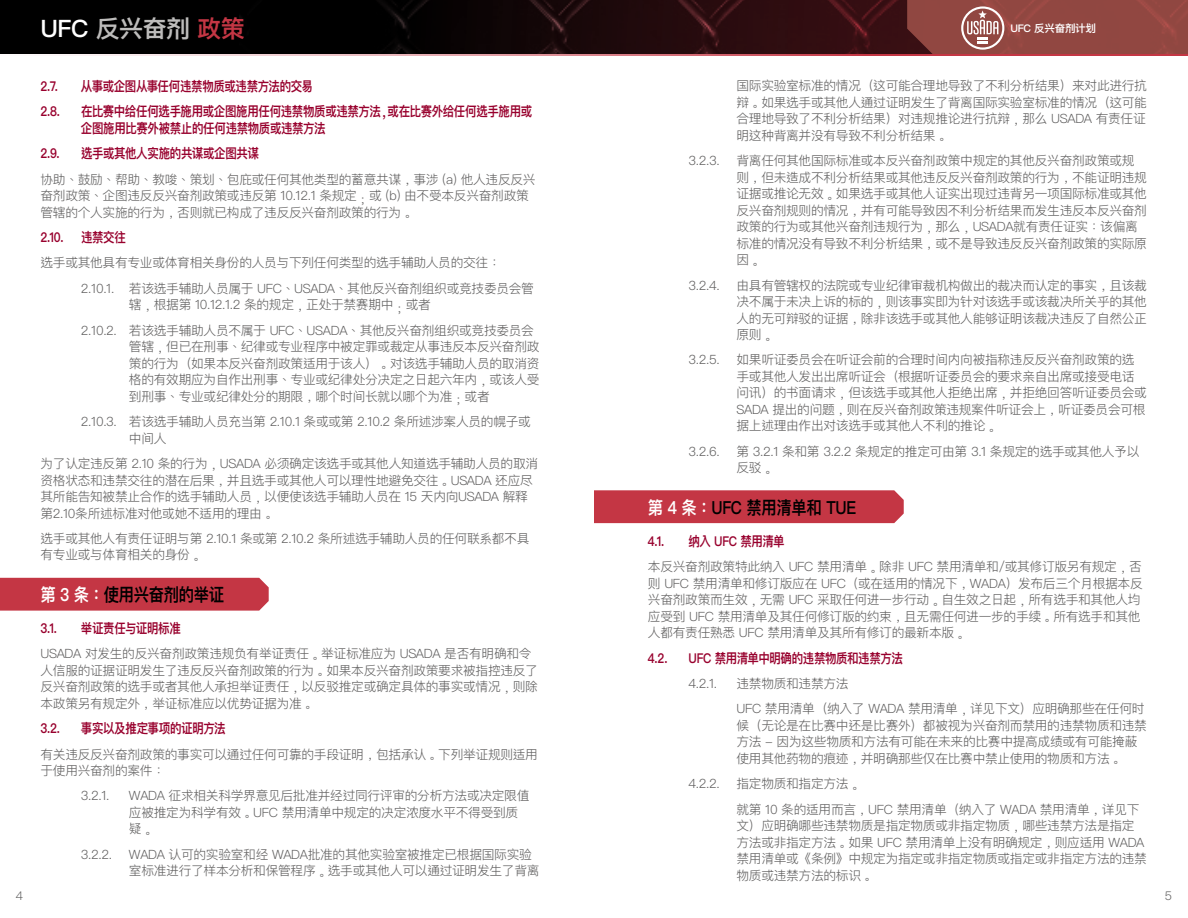
<style>
.page{position:relative;width:1188px;height:918px;background:#fff}
.page>*{position:absolute;margin:0;border:0;box-sizing:border-box;transform-origin:0 0}
.t1{font:600 24px "Ping Fang HK";letter-spacing:-.02em;color:#bdbcbb}
.t2{font:600 18px "Ping Fang HK";letter-spacing:-.02em;color:#000;scale:.85 1}
.t3{font:600 13.5px/16.5px "Ping Fang HK";letter-spacing:-.03em;color:#98002d;scale:.85 1}
.t4{font:300 12.75px/16.5px "Ping Fang HK";letter-spacing:-.025em;color:#5f5e5e}
.t5{font:300 12px "Ping Fang HK";color:#5f5e5e}
.t6{font:600 10.5px "Ping Fang HK";letter-spacing:-.025em;color:#fff}
.s1{color:#fff}
.s2{color:#c43644}
</style>
<div class="page">
<svg style="left:0;top:0;width:907px;height:54px;background:#130507"></svg>
<svg style="left:907px;top:0;width:281px;height:54px;background:#944d47"></svg>
<div style="left:0;top:578px;width:269px;height:33px;background:#c43644"></div>
<div style="left:594px;top:490px;width:310px;height:33px;background:#c43644"></div>
<h1 class="t1" style="left:40px;top:14px;width:206px"><span class="s1">UFC</span> 反兴奋剂<span class="s2">政策</span></h1>
<p class="t6" style="left:1010px;top:22px;width:87px">UFC 反兴奋剂计划</p>
<p class="t3" style="left:40px;top:78px;width:22px">2.7.</p>
<p class="t3" style="left:81px;top:78px;width:275px">从事或企图从事任何违禁物质或违禁方法的交易</p>
<p class="t3" style="left:40px;top:103px;width:25px">2.8.</p>
<p class="t3" style="left:81px;top:103px;width:532px">在比赛中给任何选手施用或企图施用任何违禁物质或违禁方法，或在比赛外给任何选手施用或企图施用比赛外被禁止的任何违禁物质或违禁方法</p>
<p class="t3" style="left:40px;top:145px;width:24px">2.9.</p>
<p class="t3" style="left:81px;top:145px;width:211px">选手或其他人实施的共谋或企图共谋</p>
<p class="t4" style="left:40px;top:171px;width:497px">协助、鼓励、帮助、教唆、策划、包庇或任何其他类型的蓄意共谋，事涉 (a) 他人违反反兴奋剂政策、企图违反反兴奋剂政策或违反第 10.12.1 条规定；或 (b) 由不受本反兴奋剂政策管辖的个人实施的行为，否则就已构成了违反反兴奋剂政策的行为。</p>
<p class="t3" style="left:40px;top:229px;width:29px">2.10.</p>
<p class="t3" style="left:81px;top:229px;width:54px">违禁交往</p>
<p class="t4" style="left:81px;top:250px;width:455px;line-height:25.3px;text-indent:-40px">选手或其他具有专业或体育相关身份的人员与下列任何类型的选手辅助人员的交往：<br>2.10.1. 若该选手辅助人员属于 UFC、USADA、其他反兴奋剂组织或竞技委员会管</p>
<p class="t4" style="left:81px;top:292px;width:455px;line-height:25.3px;text-indent:48px">辖，根据第 10.12.1.2 条的规定，正处于禁赛期中；或者<br>2.10.2. 若该选手辅助人员不属于 UFC、USADA、其他反兴奋剂组织或竞技委员会</p>
<p class="t4" style="left:129px;top:338px;width:412px;text-align:justify">管辖，但已在刑事、纪律或专业程序中被定罪或裁定从事违反本反兴奋剂政策的行为（如果本反兴奋剂政策适用于该人）。对该选手辅助人员的取消资格的有效期应为自作出刑事、专业或纪律处分决定之日起六年内，或该人受到刑事、专业或纪律处分的期限，哪个时间长就以哪个为准；或者</p>
<p class="t4" style="left:129px;top:413px;width:403px;text-indent:-48px">2.10.3. 若该选手辅助人员充当第 2.10.1 条或或第 2.10.2 条所述涉案人员的幌子或中间人</p>
<p class="t4" style="left:40px;top:455px;width:499px">为了认定违反第 2.10 条的行为，USADA 必须确定该选手或其他人知道选手辅助人员的取消资格状态和违禁交往的潜在后果，并且选手或其他人可以理性地避免交往。USADA 还应尽其所能告知被禁止合作的选手辅助人员，以便使该选手辅助人员在 15 天内向USADA 解释第2.10条所述标准对他或她不适用的理由。</p>
<p class="t4" style="left:40px;top:530px;width:490px">选手或其他人有责任证明与第 2.10.1 条或第 2.10.2 条所述选手辅助人员的任何联系都不具有专业或与体育相关的身份。</p>
<h2 class="t2" style="left:40px;top:583px;width:218px"><span class="s1">第 3 条：</span>使用兴奋剂的举证</h2>
<p class="t3" style="left:40px;top:620px;width:21px">3.1.</p>
<p class="t3" style="left:81px;top:620px;width:119px">举证责任与证明标准</p>
<p class="t4" style="left:40px;top:645px;width:499px">USADA 对发生的反兴奋剂政策违规负有举证责任。举证标准应为 USADA 是否有明确和令人信服的证据证明发生了违反反兴奋剂政策的行为。如果本反兴奋剂政策要求被指控违反了反兴奋剂政策的选手或者其他人承担举证责任，以反驳推定或确定具体的事实或情况，则除本政策另有规定外，举证标准应以优势证据为准。</p>
<p class="t3" style="left:40px;top:720px;width:24px">3.2.</p>
<p class="t3" style="left:81px;top:720px;width:172px">事实以及推定事项的证明方法</p>
<p class="t4" style="left:40px;top:746px;width:499px">有关违反反兴奋剂政策的事实可以通过任何可靠的手段证明，包括承认。下列举证规则适用于使用兴奋剂的案件：</p>
<p class="t4" style="left:81px;top:788px;width:30px">3.2.1.</p>
<p class="t4" style="left:129px;top:788px;width:402px">WADA 征求相关科学界意见后批准并经过同行评审的分析方法或决定限值应被推定为科学有效。UFC 禁用清单中规定的决定浓度水平不得受到质</p>
<p class="t4" style="left:129px;top:823px;width:27px">疑。</p>
<p class="t4" style="left:81px;top:846px;width:33px">3.2.2.</p>
<p class="t4" style="left:129px;top:846px;width:412px">WADA 认可的实验室和经 WADA批准的其他实验室被推定已根据国际实验室标准进行了样本分析和保管程序。选手或其他人可以通过证明发生了背离</p>
<p class="t4" style="left:736px;top:77px;width:412px;text-align:justify">国际实验室标准的情况（这可能合理地导致了不利分析结果）来对此进行抗辩。如果选手或其他人通过证明发生了背离国际实验室标准的情况（这可能合理地导致了不利分析结果）对违规推论进行抗辩，那么 USADA 有责任证明这种背离并没有导致不利分析结果。</p>
<p class="t4" style="left:688px;top:152px;width:33px">3.2.3.</p>
<p class="t4" style="left:736px;top:152px;width:412px">背离任何其他国际标准或本反兴奋剂政策中规定的其他反兴奋剂政策或规则，但未造成不利分析结果或其他违反反兴奋剂政策的行为，不能证明违规证据或推论无效。如果选手或其他人证实出现过违背另一项国际标准或其他反兴奋剂规则的情况，并有可能导致因不利分析结果而发生违反本反兴奋剂政策的行为或其他兴奋剂违规行为，那么，USADA就有责任证实：该偏离标准的情况没有导致不利分析结果，或不是导致违反反兴奋剂政策的实际原</p>
<p class="t4" style="left:736px;top:253px;width:27px">因。</p>
<p class="t4" style="left:688px;top:277px;width:33px">3.2.4.</p>
<p class="t4" style="left:736px;top:277px;width:412px;text-align:justify">由具有管辖权的法院或专业纪律审裁机构做出的裁决而认定的事实，且该裁决不属于未决上诉的标的，则该事实即为针对该选手或该裁决所关乎的其他人的无可辩驳的证据，除非该选手或其他人能够证明该裁决违反了自然公正原则。</p>
<p class="t4" style="left:688px;top:352px;width:33px">3.2.5.</p>
<p class="t4" style="left:736px;top:352px;width:412px">如果听证委员会在听证会前的合理时间内向被指称违反反兴奋剂政策的选手或其他人发出出席听证会（根据听证委员会的要求亲自出席或接受电话问讯）的书面请求，但该选手或其他人拒绝出席，并拒绝回答听证委员会或SADA 提出的问题，则在反兴奋剂政策违规案件听证会上，听证委员会可根据上述理由作出对该选手或其他人不利的推论。</p>
<p class="t4" style="left:688px;top:443px;width:33px">3.2.6.</p>
<p class="t4" style="left:736px;top:443px;width:404px">第 3.2.1 条和第 3.2.2 条规定的推定可由第 3.1 条规定的选手或其他人予以反驳。</p>
<h2 class="t2" style="left:648px;top:496px;width:246px"><span class="s1">第 4 条：</span>UFC 禁用清单和 TUE</h2>
<p class="t3" style="left:648px;top:533px;width:21px">4.1.</p>
<p class="t3" style="left:688px;top:533px;width:115px">纳入 UFC 禁用清单</p>
<p class="t4" style="left:648px;top:558px;width:496px">本反兴奋剂政策特此纳入 UFC 禁用清单。除非 UFC 禁用清单和/或其修订版另有规定，否则 UFC 禁用清单和修订版应在 UFC（或在适用的情况下，WADA）发布后三个月根据本反兴奋剂政策而生效，无需 UFC 采取任何进一步行动。自生效之日起，所有选手和其他人均应受到 UFC 禁用清单及其任何修订版的约束，且无需任何进一步的手续。所有选手和其他人都有责任熟悉 UFC 禁用清单及其所有修订的最新本版。</p>
<p class="t3" style="left:648px;top:649px;width:25px">4.2.</p>
<p class="t3" style="left:689px;top:649px;width:254px">UFC 禁用清单中明确的违禁物质和违禁方法</p>
<p class="t4" style="left:688px;top:675px;width:30px">4.2.1.</p>
<p class="t4" style="left:736px;top:671px;width:410px;line-height:25.3px">违禁物质和违禁方法<br>UFC 禁用清单（纳入了 WADA 禁用清单，详见下文）应明确那些在任何时</p>
<p class="t4" style="left:736px;top:717px;width:412px">候（无论是在比赛中还是比赛外）都被视为兴奋剂而禁用的违禁物质和违禁方法 - 因为这些物质和方法有可能在未来的比赛中提高成绩或有可能掩蔽使用其他药物的痕迹，并明确那些仅在比赛中禁止使用的物质和方法。</p>
<p class="t4" style="left:688px;top:775px;width:33px">4.2.2.</p>
<p class="t4" style="left:736px;top:771px;width:405px;line-height:25.3px">指定物质和指定方法。<br>就第 10 条的适用而言，UFC 禁用清单（纳入了 WADA 禁用清单，详见下</p>
<p class="t4" style="left:736px;top:817px;width:412px">文）应明确哪些违禁物质是指定物质或非指定物质，哪些违禁方法是指定方法或非指定方法。如果 UFC 禁用清单上没有明确规定，则应适用 WADA禁用清单或《条例》中规定为指定或非指定物质或指定或非指定方法的违禁物质或违禁方法的标识。</p>
<p class="t5" style="left:16px;top:888px;width:9px">4</p>
<p class="t5" style="left:1165px;top:888px;width:9px">5</p>
</div>
